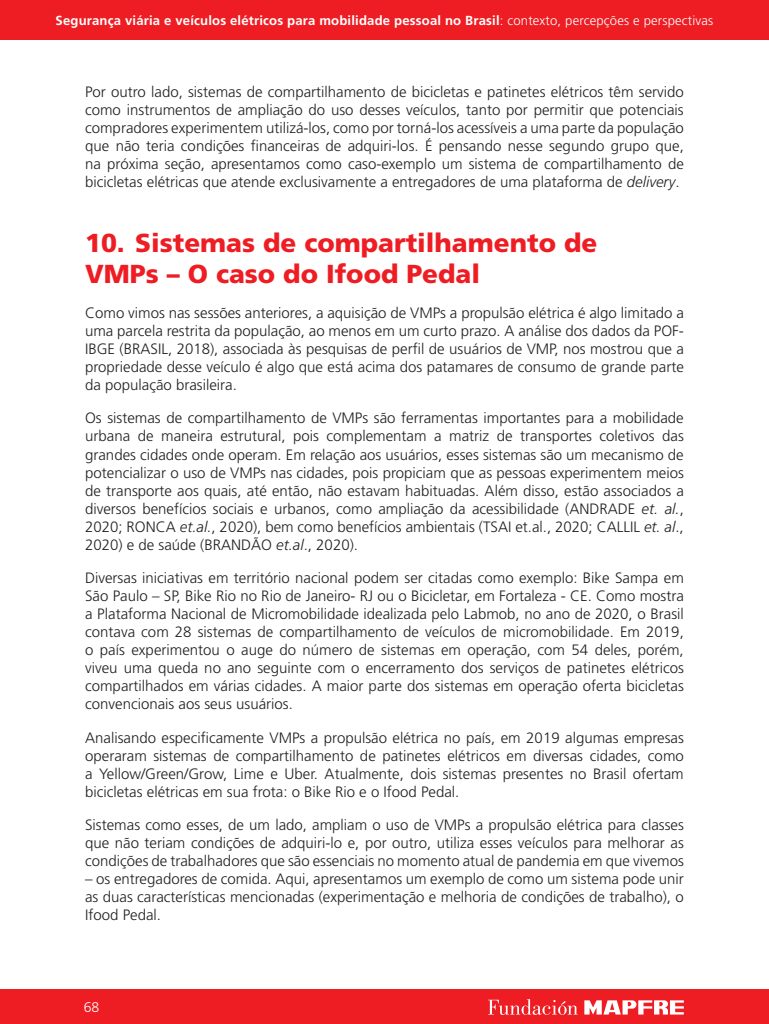
<style>
.page{position:relative;width:769px;height:1024px;background:#fff}
.page>*{position:absolute;margin:0;border:0;box-sizing:border-box;transform-origin:0 0}
.t1{font:900 26px/31.2px "Frutiger";color:#ee1d23}
.t2{font:300 15px/18px "Frutiger";color:#231f20;text-align:justify}
.t3{font:300 14px "Frutiger";color:#fff}
.t4{font:700 13.1px "Frutiger";letter-spacing:.015em;color:#fff}
.s1{font-weight:300}
.s2{font-style:italic}
</style>
<div class="page">
<div style="left:0;top:0;width:768px;height:40px;background:#ee1d23"></div>
<div style="left:0;top:989px;width:768px;height:34px;background:#ee1d23"></div>
<svg style="left:584px;top:1000px;width:99px;height:14px"></svg>
<svg style="left:488px;top:999px;width:89px;height:15px"></svg>
<p class="t4" style="left:56px;top:12px;width:659px">Segurança viária e veículos elétricos para mobilidade pessoal no Brasil<span class="s1">: contexto, percepções e perspectivas</span></p>
<p class="t2" style="left:85px;top:83px;width:600px">Por outro lado, sistemas de compartilhamento de bicicletas e patinetes elétricos têm servido como instrumentos de ampliação do uso desses veículos, tanto por permitir que potenciais compradores experimentem utilizá-los, como por torná-los acessíveis a uma parte da população que não teria condições financeiras de adquiri-los. É pensando nesse segundo grupo que, na próxima seção, apresentamos como caso-exemplo um sistema de compartilhamento de bicicletas elétricas que atende exclusivamente a entregadores de uma plataforma de <span class="s2">delivery</span>.</p>
<h1 class="t1" style="left:85px;top:227px;width:513px">10. Sistemas de compartilhamento de<br>VMPs – O caso do Ifood Pedal</h1>
<p class="t2" style="left:85px;top:304px;width:600px">Como vimos nas sessões anteriores, a aquisição de VMPs a propulsão elétrica é algo limitado a uma parcela restrita da população, ao menos em um curto prazo. A análise dos dados da POF-IBGE (BRASIL, 2018), associada às pesquisas de perfil de usuários de VMP, nos mostrou que a propriedade desse veículo é algo que está acima dos patamares de consumo de grande parte da população brasileira.</p>
<p class="t2" style="left:85px;top:409px;width:600px">Os sistemas de compartilhamento de VMPs são ferramentas importantes para a mobilidade urbana de maneira estrutural, pois complementam a matriz de transportes coletivos das grandes cidades onde operam. Em relação aos usuários, esses sistemas são um mecanismo de potencializar o uso de VMPs nas cidades, pois propiciam que as pessoas experimentem meios de transporte aos quais, até então, não estavam habituadas. Além disso, estão associados a diversos benefícios sociais e urbanos, como ampliação da acessibilidade (ANDRADE <span class="s2">et. al.</span>, 2020; RONCA <span class="s2">et.al.</span>, 2020), bem como benefícios ambientais (TSAI et.al., 2020; CALLIL <span class="s2">et. al</span>., 2020) e de saúde (BRANDÃO <span class="s2">et.al</span>., 2020).</p>
<p class="t2" style="left:85px;top:568px;width:600px">Diversas iniciativas em território nacional podem ser citadas como exemplo: Bike Sampa em São Paulo – SP, Bike Rio no Rio de Janeiro- RJ ou o Bicicletar, em Fortaleza - CE. Como mostra a Plataforma Nacional de Micromobilidade idealizada pelo Labmob, no ano de 2020, o Brasil contava com 28 sistemas de compartilhamento de veículos de micromobilidade. Em 2019, o país experimentou o auge do número de sistemas em operação, com 54 deles, porém, viveu uma queda no ano seguinte com o encerramento dos serviços de patinetes elétricos compartilhados em várias cidades. A maior parte dos sistemas em operação oferta bicicletas convencionais aos seus usuários.</p>
<p class="t2" style="left:85px;top:728px;width:600px">Analisando especificamente VMPs a propulsão elétrica no país, em 2019 algumas empresas operaram sistemas de compartilhamento de patinetes elétricos em diversas cidades, como a Yellow/Green/Grow, Lime e Uber. Atualmente, dois sistemas presentes no Brasil ofertam bicicletas elétricas em sua frota: o Bike Rio e o Ifood Pedal.</p>
<p class="t2" style="left:85px;top:815px;width:600px">Sistemas como esses, de um lado, ampliam o uso de VMPs a propulsão elétrica para classes que não teriam condições de adquiri-lo e, por outro, utiliza esses veículos para melhorar as condições de trabalhadores que são essenciais no momento atual de pandemia em que vivemos</p>
<p class="t2" style="left:85px;top:869px;width:600px">– os entregadores de comida. Aqui, apresentamos um exemplo de como um sistema pode unir as duas características mencionadas (experimentação e melhoria de condições de trabalho), o Ifood Pedal.</p>
<p class="t3" style="left:84px;top:999px;width:17px">68</p>
</div>
